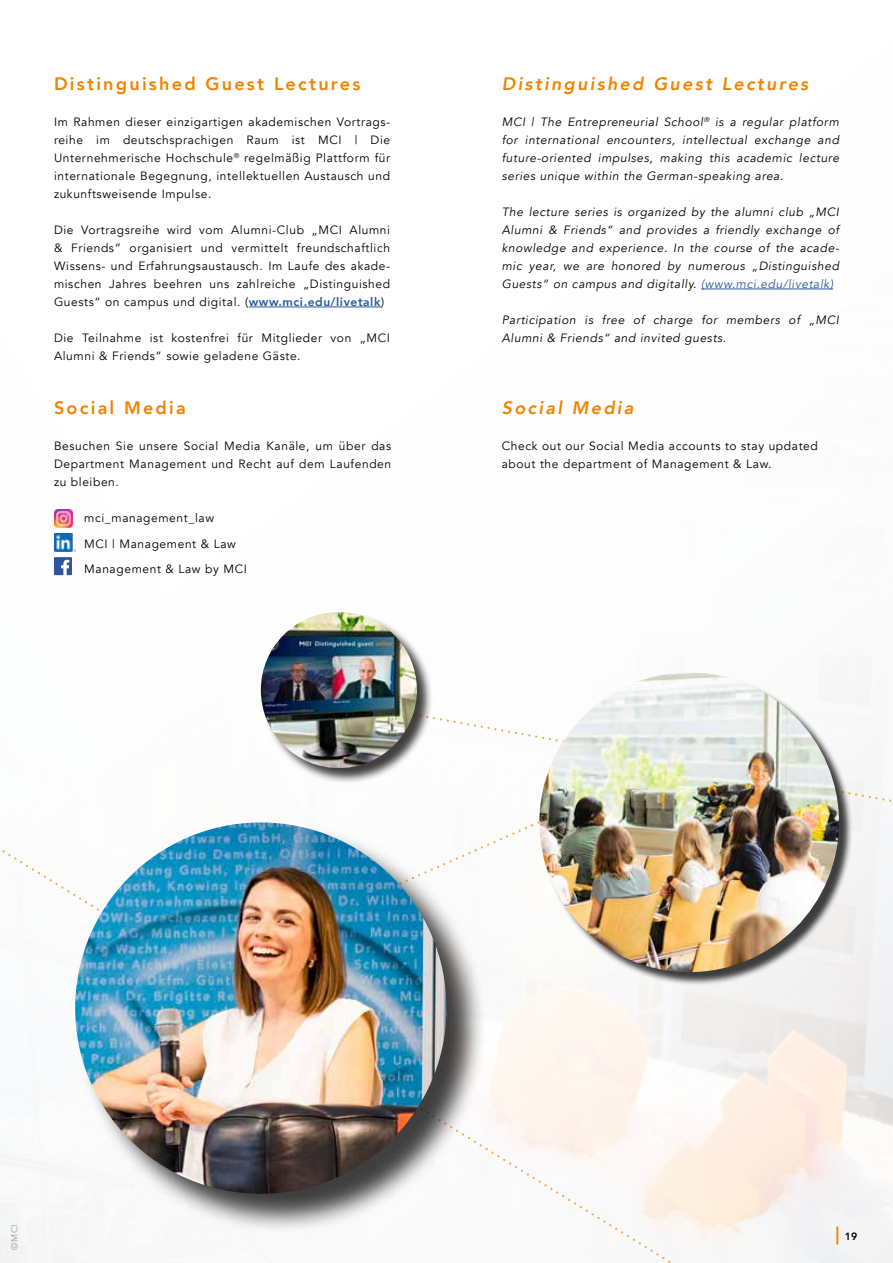
<style>
.page{position:relative;width:893px;height:1263px;background:#fff}
.page>*{position:absolute;margin:0;border:0;box-sizing:border-box;transform-origin:0 0}
.t1{font:800 18px "Avenir";letter-spacing:.125em;color:#f08300}
.t2{font:italic 800 18px "Avenir";letter-spacing:.125em;color:#f08300}
.t3{font:12px/18px "Avenir";letter-spacing:.05em;color:#000;text-align:justify}
.t4{font:italic 12px/18px "Avenir";letter-spacing:.05em;color:#000;text-align:justify}
.t5{font:800 10.5px "Avenir";color:#000}
.t6{font:9px "Avenir";color:#9c9d9d}
.s1{font-weight:800;color:#275b9c}
.s2{color:#275b9c}
.s3{font-size:18px;color:#f08300}
</style>
<div class="page">
<img style="left:54px;top:288px;width:839px;height:975px">
<hr style="left:249px;top:307px;width:132px;height:1px;background:#275b9c">
<hr style="left:701px;top:289px;width:132px;height:1px;background:#275b9c">
<svg style="left:433px;top:699px;width:460px;height:192px"></svg>
<svg style="left:0;top:719px;width:814px;height:544px"></svg>
<div style="left:261px;top:612px;width:172px;height:172px;background:#000;opacity:.75"></div>
<img style="left:261px;top:612px;width:156px;height:156px;border-radius:78px">
<div style="left:76px;top:823px;width:410px;height:410px;background:#000;opacity:.75"></div>
<img style="left:75px;top:822px;width:371px;height:372px;border-radius:186px">
<div style="left:541px;top:674px;width:311px;height:311px;background:#000;opacity:.75"></div>
<img style="left:539px;top:672px;width:300px;height:300px;border-radius:150px">
<img style="left:54px;top:509px;width:18px;height:18px">
<img style="left:54px;top:533px;width:21px;height:18px">
<svg style="left:54px;top:557px;width:18px;height:18px"></svg>
<h1 class="t1" style="left:54px;top:70px;width:308px">Distinguished Guest Lectures</h1>
<p class="t3" style="left:54px;top:113px;width:338px">Im Rahmen dieser einzigartigen akademischen Vortrags&shy;reihe im deutschsprachigen Raum ist MCI | Die Unternehmerische Hochschule<sup>®</sup> regelmäßig Plattform für internationale Begegnung, intellektuellen Austausch und zukunftsweisende Impulse.</p>
<p class="t3" style="left:54px;top:221px;width:338px">Die Vortragsreihe wird vom Alumni-Club „MCI Alumni &amp; Friends“ organisiert und vermittelt freundschaftlich Wissens- und Erfahrungsaustausch. Im Laufe des akade&shy;mischen Jahres beehren uns zahlreiche „Distinguished Guests“ on campus und digital. (<span class="s1">www.mci.edu/livetalk</span>)</p>
<p class="t3" style="left:54px;top:329px;width:338px">Die Teilnahme ist kostenfrei für Mitglieder von „MCI<br>Alumni &amp; Friends“ sowie geladene Gäste.</p>
<h1 class="t1" style="left:54px;top:394px;width:133px">Social Media</h1>
<p class="t3" style="left:54px;top:437px;width:339px">Besuchen Sie unsere Social Media Kanäle, um über das Department Management und Recht auf dem Laufenden zu bleiben.</p>
<p class="t3" style="left:84px;top:506px;width:164px;line-height:25.5px;text-align:left">mci_management_law<br>MCI | Management &amp; Law<br>Management &amp; Law by MCI</p>
<h1 class="t2" style="left:502px;top:73px;width:308px">Distinguished Guest Lectures</h1>
<p class="t4" style="left:502px;top:113px;width:339px">MCI | The Entrepreneurial School<sup>®</sup> is a regular platform for international encounters, intellectual exchange and future-oriented impulses, making this academic lecture series unique within the German-speaking area.</p>
<p class="t4" style="left:502px;top:203px;width:339px">The lecture series is organized by the alumni club „MCI Alumni &amp; Friends“ and provides a friendly exchange of knowledge and experience. In the course of the acade&shy;mic year, we are honored by numerous „Distinguished Guests“ on campus and digitally. <span class="s2">(www.mci.edu/livetalk)</span></p>
<p class="t4" style="left:502px;top:311px;width:339px">Participation is free of charge for members of „MCI<br>Alumni &amp; Friends“ and invited guests.</p>
<h1 class="t2" style="left:502px;top:397px;width:133px">Social Media</h1>
<p class="t3" style="left:502px;top:437px;width:318px">Check out our Social Media accounts to stay updated about the department of Management &amp; Law.</p>
<p class="t6" style="left:9px;top:1250px;width:27px;rotate:-90deg">©MCI</p>
<p class="t5" style="left:836px;top:1228px;width:23px"><span class="s3">|</span> 19</p>
</div>
